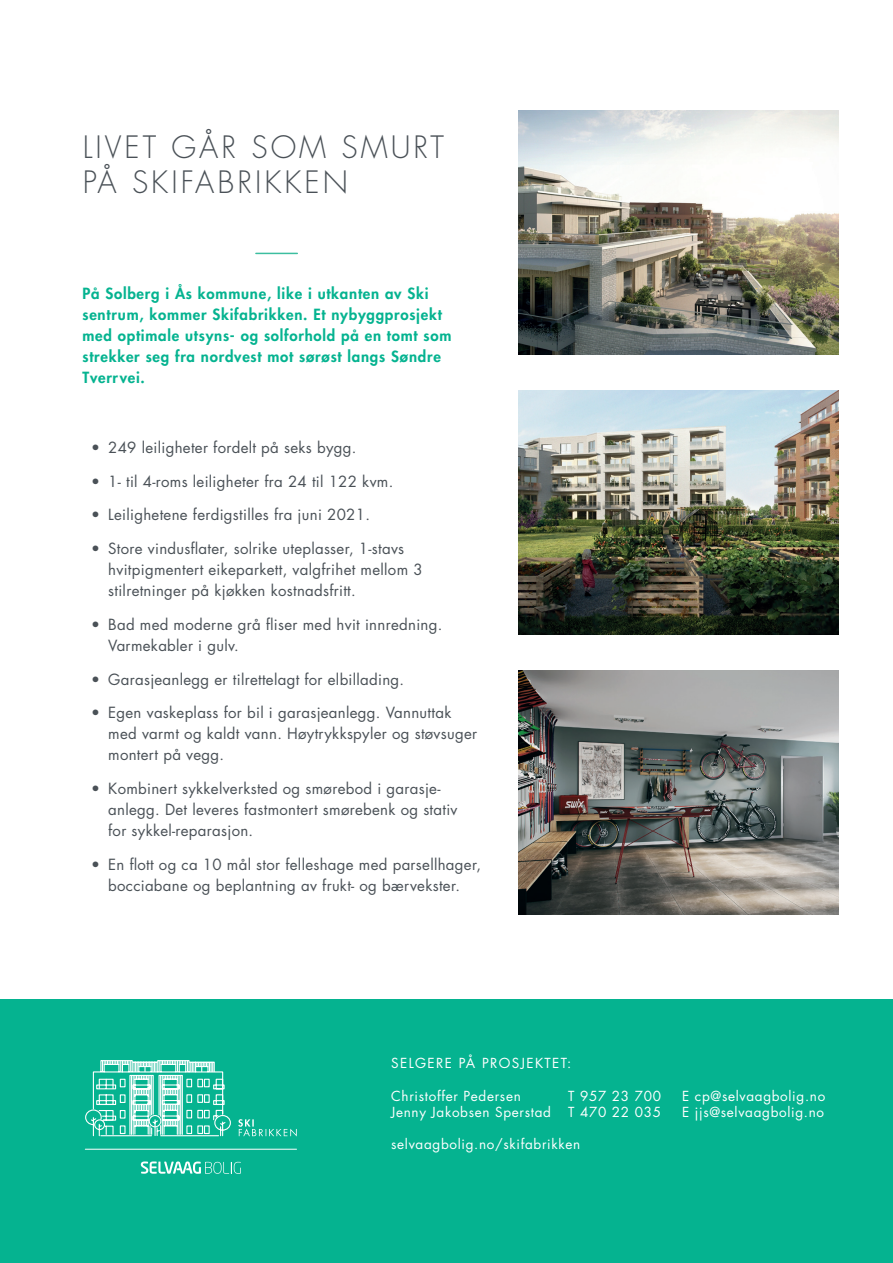
<style>
.page{position:relative;width:893px;height:1263px;background:#fff}
.page>*{position:absolute;margin:0;border:0;box-sizing:border-box;transform-origin:0 0}
.t1{font:300 30px/34.5px "Futura Std";letter-spacing:.1em;color:#4a5157}
.t2{font:15px/21px "Futura Std";letter-spacing:.02em;color:#4a5157}
.t3{font:800 15px/21px "Futura Std";letter-spacing:.05em;color:#05b390}
.t4{font:13.5px "Futura Std";letter-spacing:.05em;color:#fff}
.t5{font:13.5px "Futura Std";letter-spacing:.1em;color:#fff}
</style>
<div class="page">
<hr style="left:256px;top:253px;width:41px;height:1px;background:#3cbea0">
<div style="left:0;top:999px;width:893px;height:264px;background:#05b390"></div>
<svg style="left:141px;top:1161px;width:100px;height:13px"></svg>
<hr style="left:85px;top:1149px;width:212px;height:1px;background:#fff">
<svg style="left:238px;top:1119px;width:59px;height:17px"></svg>
<svg style="left:85px;top:1060px;width:146px;height:77px"></svg>
<img style="left:518px;top:390px;width:321px;height:244px">
<img style="left:518px;top:110px;width:321px;height:244px">
<img style="left:518px;top:670px;width:321px;height:244px">
<h1 class="t1" style="left:83px;top:131px;width:363px">LIVET GÅR SOM SMURT<br>PÅ SKIFABRIKKEN</h1>
<p class="t3" style="left:82px;top:283px;width:370px">På Solberg i Ås kommune, like i utkanten av Ski sentrum, kommer Skifabrikken. Et nybyggprosjekt med optimale utsyns- og solforhold på en tomt som strekker seg fra nordvest mot sørøst langs Søndre Tverrvei.</p>
<p class="t2" style="left:91px;top:437px;width:267px">• 249 leiligheter fordelt på seks bygg.</p>
<p class="t2" style="left:91px;top:471px;width:304px">• 1- til 4-roms leiligheter fra 24 til 122 kvm.</p>
<p class="t2" style="left:91px;top:504px;width:280px">• Leilighetene ferdigstilles fra juni 2021.</p>
<p class="t2" style="left:108px;top:538px;width:316px;text-indent:-17px">• Store vindusflater, solrike uteplasser, 1-stavs hvitpigmentert eikeparkett, valgfrihet mellom 3 stilretninger på kjøkken kostnadsfritt.</p>
<p class="t2" style="left:108px;top:614px;width:336px;text-indent:-17px">• Bad med moderne grå fliser med hvit innredning.<br>Varmekabler i gulv.</p>
<p class="t2" style="left:91px;top:669px;width:315px">• Garasjeanlegg er tilrettelagt for elbillading.</p>
<p class="t2" style="left:108px;top:702px;width:371px;text-indent:-17px">• Egen vaskeplass for bil i garasjeanlegg. Vannuttak med varmt og kaldt vann. Høytrykkspyler og støvsuger montert på vegg.</p>
<p class="t2" style="left:108px;top:778px;width:351px;text-indent:-17px">• Kombinert sykkelverksted og smørebod i garasje&shy;anlegg. Det leveres fastmontert smørebenk og stativ for sykkel-reparasjon.</p>
<p class="t2" style="left:91px;top:854px;width:391px;text-align:center">• En flott og ca 10 mål stor felleshage med parsellhager, bocciabane og beplantning av frukt- og bærvekster.</p>
<p class="t5" style="left:391px;top:1054px;width:182px">SELGERE PÅ PROSJEKTET:</p>
<p class="t4" style="left:391px;top:1087px;width:131px">Christoffer Pedersen</p>
<p class="t4" style="left:568px;top:1087px;width:94px">T 957 23 700</p>
<p class="t4" style="left:682px;top:1087px;width:145px">E cp@selvaagbolig.no</p>
<p class="t4" style="left:391px;top:1103px;width:161px">Jenny Jakobsen Sperstad</p>
<p class="t4" style="left:568px;top:1103px;width:94px">T 470 22 035</p>
<p class="t4" style="left:682px;top:1103px;width:143px">E jjs@selvaagbolig.no</p>
<p class="t4" style="left:391px;top:1135px;width:191px">selvaagbolig.no/skifabrikken</p>
</div>
